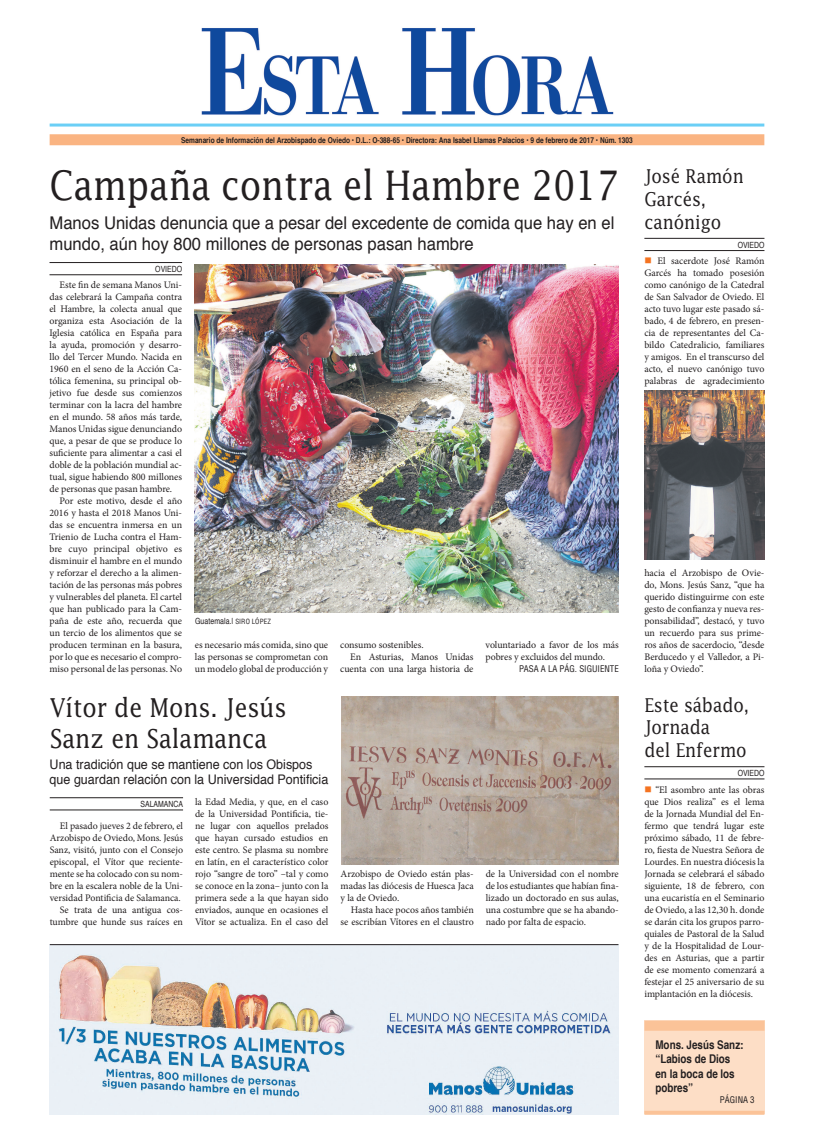
<style>
.page{position:relative;width:814px;height:1129px;background:#fff}
.page>*{position:absolute;margin:0;border:0;box-sizing:border-box;transform-origin:0 0}
.t1{font:40.6px "Lucida";color:#231f20;scale:.85 1}
.t2{font:26px/31.2px "Lucida";color:#231f20;scale:.88 1}
.t3{font:19px/22.8px "Lucida";color:#231f20;scale:.88 1}
.t4{font:17.5px/21px "Helvetica";color:#231f20;scale:.95 1}
.t5{font:13.2px/15.8px "Helvetica";color:#231f20;scale:.95 1}
.t6{font:700 condensed 12px/14.4px "Helvetica";color:#231f20}
.t7{font:10px/12px "Minion Pro";color:#231f20;text-align:justify}
.t8{font:condensed 9px "Helvetica";color:#231f20}
.t9{font:condensed 8.5px "Helvetica";color:#231f20}
.t10{font:700 condensed 8px "Helvetica";color:#231f20}
.s1{font-size:7px}
.s2{color:#f47321}
</style>
<div class="page">
<div style="left:50px;top:134px;width:714px;height:11px;background:#fab482"></div>
<img style="left:201px;top:28px;width:413px;height:88px">
<hr style="left:50px;top:123px;width:714px;height:3px;background:#6bcff6">
<div style="left:644px;top:1020px;width:120px;height:93px;background:#fddec6"></div>
<div style="left:644px;top:1020px;width:120px;height:10px;background:#fbc398"></div>
<svg style="left:644px;top:1110px;width:120px;height:4px"></svg>
<hr style="left:50px;top:797px;width:133px;height:1px;background:#231f20">
<hr style="left:50px;top:809px;width:133px;height:1px;background:#231f20">
<hr style="left:644px;top:238px;width:120px;height:1px;background:#231f20">
<hr style="left:644px;top:250px;width:120px;height:1px;background:#231f20">
<img style="left:50px;top:944px;width:568px;height:170px">
<hr style="left:50px;top:943px;width:568px;height:1px;background:#231f20">
<img style="left:341px;top:696px;width:277px;height:168px">
<hr style="left:49px;top:262px;width:133px;height:1px;background:#231f20">
<hr style="left:49px;top:274px;width:133px;height:1px;background:#231f20">
<img style="left:195px;top:264px;width:423px;height:348px">
<hr style="left:644px;top:766px;width:120px;height:1px;background:#231f20">
<hr style="left:644px;top:778px;width:120px;height:1px;background:#231f20">
<img style="left:644px;top:391px;width:120px;height:168px">
<p class="t10" style="left:181px;top:135px;width:453px">Semanario de Información del Arzobispado de Oviedo • D.L.: O-388-65 • Directora: Ana Isabel Llamas Palacios • 9 de febrero de 2017 • Núm. 1303</p>
<p class="t1" style="left:49px;top:160px;width:671px">Campaña contra el Hambre 2017</p>
<p class="t4" style="left:49px;top:213px;width:596px">Manos Unidas denuncia que a pesar del excedente de comida que hay en el mundo, aún hoy 800 millones de personas pasan hambre</p>
<p class="t9" style="left:155px;top:263px;width:6px">OVIEDO</p>
<p class="t7" style="left:60px;top:279px;width:124px">Este fin de semana Manos Uni-</p>
<p class="t7" style="left:49px;top:291px;width:134px">das celebrará la Campaña contra</p>
<p class="t7" style="left:49px;top:303px;width:134px">el Hambre, la colecta anual que</p>
<p class="t7" style="left:49px;top:315px;width:134px">organiza esta Asociación de la</p>
<p class="t7" style="left:49px;top:327px;width:134px">Iglesia católica en España para</p>
<p class="t7" style="left:49px;top:339px;width:134px">la ayuda, promoción y desarro-</p>
<p class="t7" style="left:49px;top:351px;width:134px">llo del Tercer Mundo. Nacida en</p>
<p class="t7" style="left:49px;top:363px;width:134px">1960 en el seno de la Acción Ca-</p>
<p class="t7" style="left:49px;top:375px;width:134px">tólica femenina, su principal ob-</p>
<p class="t7" style="left:49px;top:387px;width:134px">jetivo fue desde sus comienzos</p>
<p class="t7" style="left:49px;top:399px;width:134px">terminar con la lacra del hambre</p>
<p class="t7" style="left:49px;top:411px;width:134px">en el mundo. 58 años más tarde,</p>
<p class="t7" style="left:49px;top:423px;width:134px">Manos Unidas sigue denunciando</p>
<p class="t7" style="left:49px;top:435px;width:134px">que, a pesar de que se produce lo</p>
<p class="t7" style="left:49px;top:447px;width:134px">suficiente para alimentar a casi el</p>
<p class="t7" style="left:49px;top:459px;width:134px">doble de la población mundial ac-</p>
<p class="t7" style="left:49px;top:471px;width:134px">tual, sigue habiendo 800 millones</p>
<p class="t7" style="left:49px;top:483px;width:124px">de personas que pasan hambre.</p>
<p class="t7" style="left:60px;top:495px;width:124px">Por este motivo, desde el año</p>
<p class="t7" style="left:49px;top:507px;width:134px">2016 y hasta el 2018 Manos Uni-</p>
<p class="t7" style="left:49px;top:519px;width:134px">das se encuentra inmersa en un</p>
<p class="t7" style="left:49px;top:531px;width:134px">Trienio de Lucha contra el Ham-</p>
<p class="t7" style="left:49px;top:543px;width:134px">bre cuyo principal objetivo es</p>
<p class="t7" style="left:49px;top:555px;width:134px">disminuir el hambre en el mundo</p>
<p class="t7" style="left:49px;top:567px;width:134px">y reforzar el derecho a la alimen-</p>
<p class="t7" style="left:49px;top:579px;width:134px">tación de las personas más pobres</p>
<p class="t7" style="left:49px;top:591px;width:134px">y vulnerables del planeta. El cartel</p>
<p class="t7" style="left:49px;top:603px;width:134px">que han publicado para la Cam-</p>
<p class="t7" style="left:49px;top:615px;width:134px">paña de este año, recuerda que</p>
<p class="t7" style="left:49px;top:627px;width:134px">un tercio de los alimentos que se</p>
<p class="t7" style="left:49px;top:639px;width:134px">producen terminan en la basura,</p>
<p class="t7" style="left:49px;top:651px;width:134px">por lo que es necesario el compro-</p>
<p class="t7" style="left:49px;top:663px;width:134px">miso personal de las personas. No</p>
<p class="t9" style="left:195px;top:615px;width:77px">GUATEMALA.| <span class="s1">SI RO LÓPEZ</span></p>
<p class="t7" style="left:195px;top:639px;width:135px">es necesario más comida, sino que las personas se comprometan con un modelo global de producción y</p>
<p class="t7" style="left:340px;top:639px;width:85px">consumo sostenibles.</p>
<p class="t7" style="left:350px;top:651px;width:125px">En Asturias, Manos Unidas</p>
<p class="t7" style="left:340px;top:663px;width:135px">cuenta con una larga historia de</p>
<p class="t2" style="left:50px;top:691px;width:271px">Vítor de Mons. Jesús<br>Sanz en Salamanca</p>
<p class="t5" style="left:50px;top:756px;width:295px">Una tradición que se mantiene con los Obispos que guardan relación con la Universidad Pontificia</p>
<p class="t9" style="left:141px;top:798px;width:44px">SALAMANCA</p>
<p class="t7" style="left:50px;top:819px;width:135px;text-align:right">El pasado jueves 2 de febrero, el<br>Arzobispo de Oviedo, Mons. Jesús<br>Sanz, visitó, junto con el Consejo episcopal, el Vítor que reciente&shy;mente se ha colocado con su nom&shy;bre en la escalera noble de la Uni&shy;versidad Pontificia de Salamanca.<br>Se trata de una antigua cos&shy;tumbre que hunde sus raíces en</p>
<p class="t7" style="left:195px;top:795px;width:135px">la Edad Media, y que, en el caso de la Universidad Pontificia, tie&shy;ne lugar con aquellos prelados que hayan cursado estudios en este centro. Se plasma su nombre en latín, en el característico color rojo “sangre de toro” –tal y como se conoce en la zona– junto con la primera sede a la que hayan sido enviados, aunque en ocasiones el Vítor se actualiza. En el caso del</p>
<p class="t7" style="left:340px;top:867px;width:135px">Arzobispo de Oviedo están plas-</p>
<p class="t7" style="left:340px;top:879px;width:135px">madas las diócesis de Huesca Jaca</p>
<p class="t7" style="left:340px;top:891px;width:60px">y la de Oviedo.</p>
<p class="t7" style="left:351px;top:903px;width:124px">Hasta hace pocos años también</p>
<p class="t7" style="left:340px;top:915px;width:135px">se escribían Vítores en el claustro</p>
<p class="t7" style="left:485px;top:639px;width:135px">voluntariado a favor de los más pobres y excluidos del mundo.</p>
<p class="t8" style="left:519px;top:663px;width:101px">PASA A LA PÁG. SIGUIENTE</p>
<p class="t7" style="left:485px;top:867px;width:135px">de la Universidad con el nombre de los estudiantes que habían fina&shy;lizado un doctorado en sus aulas, una costumbre que se ha abando&shy;nado por falta de espacio.</p>
<p class="t3" style="left:644px;top:164px;width:114px">José Ramón<br>Garcés, canónigo</p>
<p class="t9" style="left:737px;top:239px;width:28px">OVIEDO</p>
<p class="t7" style="left:644px;top:255px;width:122px"><span class="s2">■</span> El sacerdote José Ramón Garcés ha tomado posesión como canónigo de la Catedral de San Salvador de Oviedo. El acto tuvo lugar este pasado sá&shy;bado, 4 de febrero, en presen&shy;cia de representantes del Ca&shy;bildo Catedralicio, familiares y amigos. En el transcurso del acto, el nuevo canónigo tuvo palabras de agradecimiento</p>
<p class="t7" style="left:644px;top:567px;width:122px">hacia el Arzobispo de Ovie&shy;do, Mons. Jesús Sanz, “que ha querido distinguirme con este gesto de confianza y nueva res&shy;ponsabilidad”, destacó, y tuvo un recuerdo para sus prime&shy;ros años de sacerdocio, “desde Berducedo y el Valledor, a Pi&shy;loña y Oviedo”.</p>
<p class="t3" style="left:644px;top:692px;width:121px">Este sábado,<br>Jornada<br>del Enfermo</p>
<p class="t9" style="left:737px;top:767px;width:28px">OVIEDO</p>
<p class="t7" style="left:644px;top:783px;width:122px"><span class="s2">■</span> “El asombro ante las obras que Dios realiza” es el lema de la Jornada Mundial del En&shy;fermo que tendrá lugar este próximo sábado, 11 de febre&shy;ro, fiesta de Nuestra Señora de Lourdes. En nuestra diócesis la Jornada se celebrará el sábado siguiente, 18 de febrero, con una eucaristía en el Seminario de Oviedo, a las 12,30 h. donde se darán cita los grupos parro&shy;quiales de Pastoral de la Salud y de la Hospitalidad de Lour&shy;des en Asturias, que a partir de ese momento comenzará a festejar el 25 aniversario de su implantación en la diócesis.</p>
<p class="t6" style="left:655px;top:1037px;width:90px">Mons. Jesús Sanz: “Labios de Dios en la boca de los pobres”</p>
<p class="t8" style="left:720px;top:1093px;width:36px">PÁGINA 3</p>
</div>
